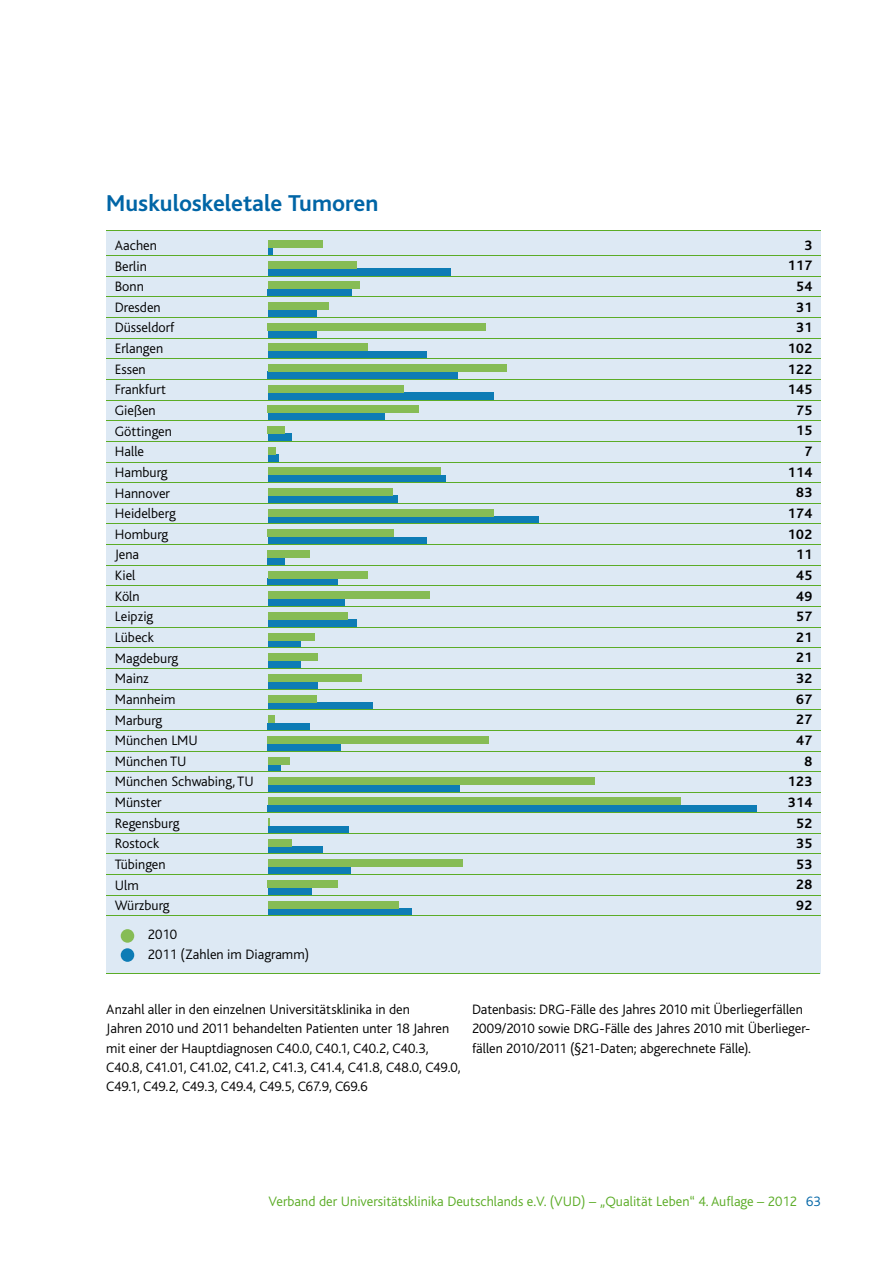
<style>
.page{position:relative;width:893px;height:1263px;background:#fff}
.page>*{position:absolute;margin:0;border:0;box-sizing:border-box;transform-origin:0 0}
.t1{font:700 24px "Bliss";color:#0065a6}
.t2{font:300 14.25px/20.7px "Bliss";color:#000}
.t3{font:300 14.25px "Bliss";color:#5bac26}
.t4{font:700 14.25px/20.7px "Bliss";letter-spacing:.04em;color:#000;text-align:right}
.s1{color:#0065a6}
</style>
<div class="page">
<div style="left:106px;top:230px;width:715px;height:744px;background:#dde9f4"></div>
<svg style="left:268px;top:248px;width:5px;height:7px"></svg>
<div style="left:268px;top:268px;width:182px;height:8px;background:#0d7cb5"></div>
<div style="left:268px;top:289px;width:84px;height:7px;background:#0d7cb5"></div>
<div style="left:268px;top:310px;width:48px;height:7px;background:#0d7cb5"></div>
<div style="left:268px;top:330px;width:48px;height:8px;background:#0d7cb5"></div>
<div style="left:268px;top:351px;width:159px;height:7px;background:#0d7cb5"></div>
<div style="left:268px;top:372px;width:190px;height:7px;background:#0d7cb5"></div>
<div style="left:268px;top:784px;width:192px;height:8px;background:#0d7cb5"></div>
<div style="left:268px;top:392px;width:226px;height:8px;background:#0d7cb5"></div>
<div style="left:268px;top:413px;width:117px;height:8px;background:#0d7cb5"></div>
<div style="left:268px;top:434px;width:23px;height:7px;background:#0d7cb5"></div>
<div style="left:268px;top:454px;width:11px;height:8px;background:#0d7cb5"></div>
<div style="left:268px;top:475px;width:177px;height:7px;background:#0d7cb5"></div>
<div style="left:268px;top:496px;width:129px;height:7px;background:#0d7cb5"></div>
<div style="left:268px;top:516px;width:271px;height:8px;background:#0d7cb5"></div>
<div style="left:268px;top:537px;width:159px;height:7px;background:#0d7cb5"></div>
<div style="left:268px;top:558px;width:17px;height:7px;background:#0d7cb5"></div>
<div style="left:268px;top:578px;width:70px;height:8px;background:#0d7cb5"></div>
<div style="left:268px;top:599px;width:76px;height:7px;background:#0d7cb5"></div>
<div style="left:268px;top:620px;width:89px;height:7px;background:#0d7cb5"></div>
<div style="left:268px;top:640px;width:33px;height:8px;background:#0d7cb5"></div>
<div style="left:268px;top:661px;width:33px;height:7px;background:#0d7cb5"></div>
<div style="left:268px;top:682px;width:50px;height:7px;background:#0d7cb5"></div>
<div style="left:268px;top:702px;width:104px;height:8px;background:#0d7cb5"></div>
<div style="left:268px;top:723px;width:42px;height:7px;background:#0d7cb5"></div>
<div style="left:268px;top:743px;width:73px;height:8px;background:#0d7cb5"></div>
<div style="left:268px;top:764px;width:12px;height:8px;background:#0d7cb5"></div>
<div style="left:268px;top:240px;width:54px;height:8px;background:#86bc55"></div>
<div style="left:268px;top:261px;width:89px;height:7px;background:#86bc55"></div>
<div style="left:268px;top:282px;width:92px;height:7px;background:#86bc55"></div>
<div style="left:268px;top:302px;width:61px;height:8px;background:#86bc55"></div>
<div style="left:268px;top:323px;width:218px;height:7px;background:#86bc55"></div>
<div style="left:268px;top:343px;width:100px;height:8px;background:#86bc55"></div>
<div style="left:268px;top:364px;width:238px;height:8px;background:#86bc55"></div>
<div style="left:268px;top:777px;width:326px;height:7px;background:#86bc55"></div>
<div style="left:268px;top:385px;width:135px;height:7px;background:#86bc55"></div>
<div style="left:268px;top:406px;width:151px;height:7px;background:#86bc55"></div>
<div style="left:268px;top:426px;width:17px;height:8px;background:#86bc55"></div>
<div style="left:268px;top:447px;width:8px;height:7px;background:#86bc55"></div>
<div style="left:268px;top:468px;width:173px;height:7px;background:#86bc55"></div>
<div style="left:268px;top:488px;width:124px;height:8px;background:#86bc55"></div>
<div style="left:268px;top:509px;width:226px;height:7px;background:#86bc55"></div>
<div style="left:268px;top:530px;width:126px;height:7px;background:#86bc55"></div>
<div style="left:268px;top:550px;width:42px;height:8px;background:#86bc55"></div>
<div style="left:268px;top:571px;width:100px;height:7px;background:#86bc55"></div>
<div style="left:268px;top:591px;width:162px;height:8px;background:#86bc55"></div>
<div style="left:268px;top:612px;width:79px;height:8px;background:#86bc55"></div>
<div style="left:268px;top:633px;width:47px;height:7px;background:#86bc55"></div>
<div style="left:268px;top:653px;width:50px;height:8px;background:#86bc55"></div>
<div style="left:268px;top:674px;width:93px;height:8px;background:#86bc55"></div>
<div style="left:268px;top:695px;width:48px;height:7px;background:#86bc55"></div>
<div style="left:268px;top:715px;width:6px;height:8px;background:#86bc55"></div>
<div style="left:268px;top:736px;width:221px;height:7px;background:#86bc55"></div>
<div style="left:268px;top:757px;width:22px;height:7px;background:#86bc55"></div>
<div style="left:268px;top:805px;width:489px;height:7px;background:#0d7cb5"></div>
<div style="left:268px;top:826px;width:81px;height:7px;background:#0d7cb5"></div>
<div style="left:268px;top:846px;width:54px;height:8px;background:#0d7cb5"></div>
<div style="left:268px;top:867px;width:82px;height:7px;background:#0d7cb5"></div>
<div style="left:268px;top:888px;width:43px;height:7px;background:#0d7cb5"></div>
<div style="left:268px;top:908px;width:143px;height:8px;background:#0d7cb5"></div>
<div style="left:268px;top:798px;width:413px;height:7px;background:#86bc55"></div>
<div style="left:268px;top:839px;width:23px;height:7px;background:#86bc55"></div>
<div style="left:268px;top:860px;width:195px;height:7px;background:#86bc55"></div>
<div style="left:268px;top:880px;width:70px;height:8px;background:#86bc55"></div>
<div style="left:268px;top:901px;width:131px;height:7px;background:#86bc55"></div>
<hr style="left:106px;top:973px;width:714px;height:1px;background:#5bac26">
<hr style="left:106px;top:255px;width:715px;height:1px;background:#5bac26">
<hr style="left:106px;top:276px;width:715px;height:1px;background:#5bac26">
<hr style="left:106px;top:296px;width:715px;height:1px;background:#5bac26">
<hr style="left:106px;top:317px;width:715px;height:1px;background:#5bac26">
<hr style="left:106px;top:338px;width:715px;height:1px;background:#5bac26">
<hr style="left:106px;top:358px;width:715px;height:1px;background:#5bac26">
<hr style="left:106px;top:379px;width:715px;height:1px;background:#5bac26">
<hr style="left:106px;top:400px;width:715px;height:1px;background:#5bac26">
<hr style="left:106px;top:420px;width:715px;height:1px;background:#5bac26">
<hr style="left:106px;top:441px;width:715px;height:1px;background:#5bac26">
<hr style="left:106px;top:462px;width:715px;height:1px;background:#5bac26">
<hr style="left:106px;top:482px;width:715px;height:1px;background:#5bac26">
<hr style="left:106px;top:503px;width:715px;height:1px;background:#5bac26">
<hr style="left:106px;top:523px;width:715px;height:1px;background:#5bac26">
<hr style="left:106px;top:544px;width:715px;height:1px;background:#5bac26">
<hr style="left:106px;top:565px;width:715px;height:1px;background:#5bac26">
<hr style="left:106px;top:585px;width:715px;height:1px;background:#5bac26">
<hr style="left:106px;top:606px;width:715px;height:1px;background:#5bac26">
<hr style="left:106px;top:627px;width:715px;height:1px;background:#5bac26">
<hr style="left:106px;top:647px;width:715px;height:1px;background:#5bac26">
<hr style="left:106px;top:668px;width:715px;height:1px;background:#5bac26">
<hr style="left:106px;top:689px;width:715px;height:1px;background:#5bac26">
<hr style="left:106px;top:709px;width:715px;height:1px;background:#5bac26">
<hr style="left:106px;top:730px;width:715px;height:1px;background:#5bac26">
<hr style="left:106px;top:750px;width:715px;height:1px;background:#5bac26">
<hr style="left:106px;top:771px;width:715px;height:1px;background:#5bac26">
<hr style="left:106px;top:812px;width:715px;height:1px;background:#5bac26">
<hr style="left:106px;top:792px;width:715px;height:1px;background:#5bac26">
<hr style="left:106px;top:833px;width:715px;height:1px;background:#5bac26">
<hr style="left:106px;top:853px;width:715px;height:1px;background:#5bac26">
<hr style="left:106px;top:874px;width:715px;height:1px;background:#5bac26">
<hr style="left:106px;top:895px;width:715px;height:1px;background:#5bac26">
<hr style="left:106px;top:915px;width:715px;height:1px;background:#5bac26">
<hr style="left:106px;top:230px;width:715px;height:1px;background:#5bac26">
<div style="left:121px;top:929px;width:13px;height:14px;background:#86bc55;border-radius:50%"></div>
<div style="left:121px;top:948px;width:13px;height:14px;background:#0d7cb5;border-radius:50%"></div>
<h1 class="t1" style="left:106px;top:190px;width:274px">Muskuloskeletale Tumoren</h1>
<p class="t2" style="left:115px;top:235px;width:140px">Aachen<br>Berlin<br>Bonn<br>Dresden<br>Düsseldorf<br>Erlangen<br>Essen<br>Frankfurt<br>Gießen<br>Göttingen<br>Halle<br>Hamburg<br>Hannover<br>Heidelberg<br>Homburg<br>Jena<br>Kiel<br>Köln<br>Leipzig<br>Lübeck<br>Magdeburg<br>Mainz<br>Mannheim<br>Marburg<br>München LMU<br>München TU<br>München Schwabing, TU<br>Münster<br>Regensburg<br>Rostock<br>Tübingen<br>Ulm<br>Würzburg</p>
<p class="t4" style="left:788px;top:235px;width:26px">3<br>117<br>54<br>31<br>31<br>102<br>122<br>145<br>75<br>15<br>7<br>114<br>83<br>174<br>102<br>11<br>45<br>49<br>57<br>21<br>21<br>32<br>67<br>27<br>47<br>8<br>123<br>314<br>52<br>35<br>53<br>28<br>92</p>
<p class="t2" style="left:148px;top:925px;width:163px;line-height:19.2px">2010<br>2011 (Zahlen im Diagramm)</p>
<p class="t2" style="left:106px;top:1000px;width:356px;line-height:19.2px">Anzahl aller in den einzelnen Universitätsklinika in den<br>Jahren 2010 und 2011 behandelten Patienten unter 18 Jahren mit einer der Hauptdiagnosen C40.0, C40.1, C40.2, C40.3, C40.8, C41.01, C41.02, C41.2, C41.3, C41.4, C41.8, C48.0, C49.0, C49.1, C49.2, C49.3, C49.4, C49.5, C67.9, C69.6</p>
<p class="t2" style="left:472px;top:1000px;width:338px;line-height:19.2px">Datenbasis: DRG-Fälle des Jahres 2010 mit Überliegerfällen<br>2009/2010 sowie DRG-Fälle des Jahres 2010 mit Überlieger&shy;fällen 2010/2011 (§21-Daten; abgerechnete Fälle).</p>
<p class="t3" style="left:269px;top:1193px;width:554px">Verband der Universitätsklinika Deutschlands e.V. (VUD) – „Qualität Leben“ 4. Auflage – 2012 <span class="s1">63</span></p>
</div>
